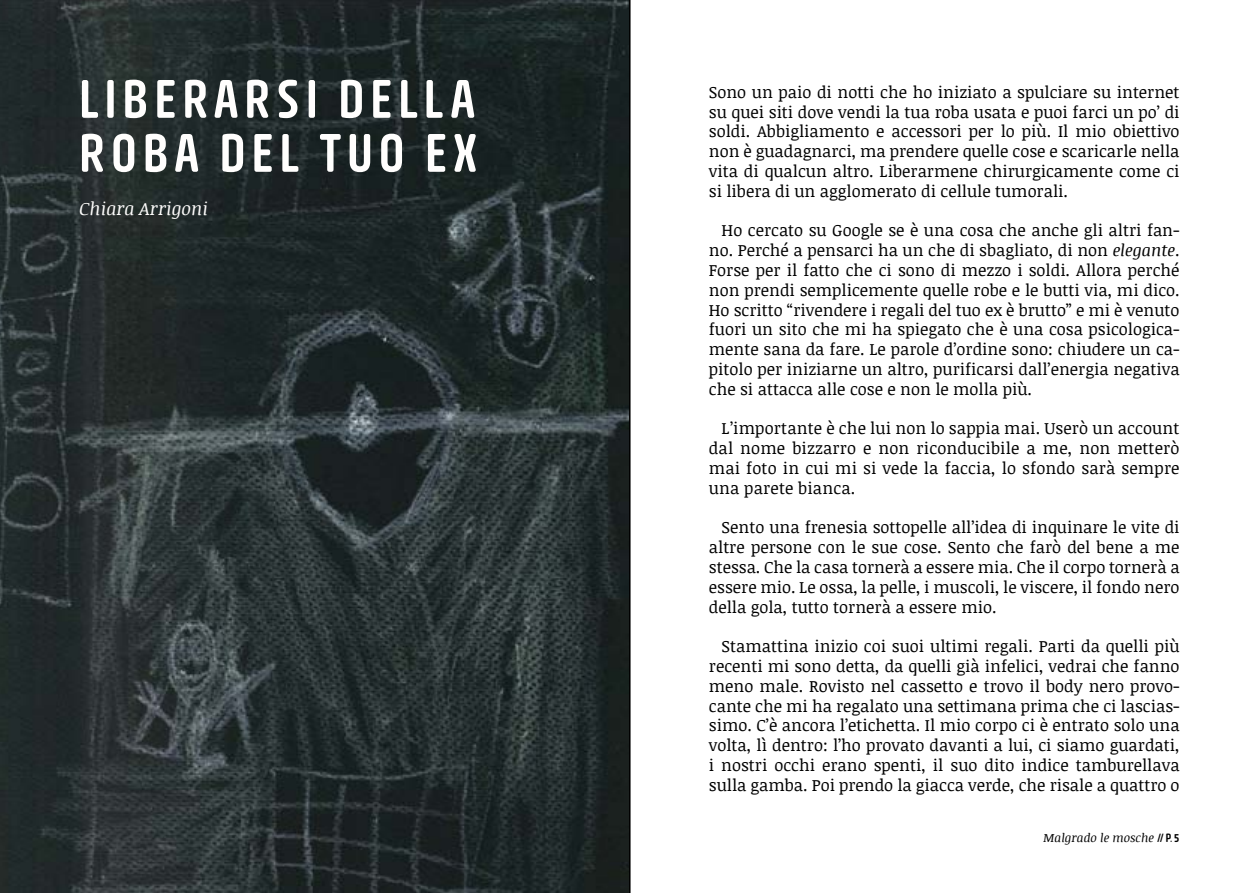
<style>
.page{position:relative;width:1259px;height:893px;background:#fff}
.page>*{position:absolute;margin:0;border:0;box-sizing:border-box;transform-origin:0 0}
.t1{font:500 54px/54px "Bevellier";letter-spacing:.12em;color:#fffefd}
.t2{font:italic 18px "Noticia Text";color:#fffefd}
.t3{font:16.5px/19.8px "Noticia Text";color:#000;text-align:justify}
.t4{font:italic 12px "Noticia Text";color:#000}
.s1{font-style:italic}
.s2{font-family:"Bevellier";font-weight:500;font-style:normal}
</style>
<div class="page">
<svg style="left:0;top:0;width:630px;height:893px;background:#273031"></svg>
<h1 class="t1" style="left:79px;top:71px;width:399px">LIBERARSI DELLA<br>ROBA DEL TUO EX</h1>
<p class="t2" style="left:79px;top:196px;width:130px">Chiara Arrigoni</p>
<p class="t3" style="left:709px;top:81px;width:472px">Sono un paio di notti che ho iniziato a spulciare su internet su quei siti dove vendi la tua roba usata e puoi farci un po’ di soldi. Abbigliamento e accessori per lo più. Il mio obiettivo non è guadagnarci, ma prendere quelle cose e scaricarle nella vita di qualcun altro. Liberarmene chirurgicamente come ci si libera di un agglomerato di cellule tumorali.</p>
<p class="t3" style="left:709px;top:220px;width:472px;text-indent:13px">Ho cercato su Google se è una cosa che anche gli altri fan&shy;no. Perché a pensarci ha un che di sbagliato, di non <span class="s1">elegante</span>.<br>Forse per il fatto che ci sono di mezzo i soldi. Allora perché non prendi semplicemente quelle robe e le butti via, mi dico.<br>Ho scritto “rivendere i regali del tuo ex è brutto” e mi è venuto fuori un sito che mi ha spiegato che è una cosa psicologica&shy;mente sana da fare. Le parole d’ordine sono: chiudere un ca&shy;pitolo per iniziarne un altro, purificarsi dall’energia negativa che si attacca alle cose e non le molla più.</p>
<p class="t3" style="left:709px;top:418px;width:472px;text-indent:13px">L’importante è che lui non lo sappia mai. Userò un account dal nome bizzarro e non riconducibile a me, non metterò mai foto in cui mi si vede la faccia, lo sfondo sarà sempre una parete bianca.</p>
<p class="t3" style="left:709px;top:517px;width:472px;text-indent:13px">Sento una frenesia sottopelle all’idea di inquinare le vite di altre persone con le sue cose. Sento che farò del bene a me stessa. Che la casa tornerà a essere mia. Che il corpo tornerà a essere mio. Le ossa, la pelle, i muscoli, le viscere, il fondo nero della gola, tutto tornerà a essere mio.</p>
<p class="t3" style="left:709px;top:636px;width:472px;text-indent:13px">Stamattina inizio coi suoi ultimi regali. Parti da quelli più recenti mi sono detta, da quelli già infelici, vedrai che fanno meno male. Rovisto nel cassetto e trovo il body nero provo&shy;cante che mi ha regalato una settimana prima che ci lascias&shy;simo. C’è ancora l’etichetta. Il mio corpo ci è entrato solo una volta, lì dentro: l’ho provato davanti a lui, ci siamo guardati, i nostri occhi erano spenti, il suo dito indice tamburellava sulla gamba. Poi prendo la giacca verde, che risale a quattro o</p>
<p class="t4" style="left:1043px;top:829px;width:137px">Malgrado le mosche <span class="s2">// P. 5</span></p>
</div>
